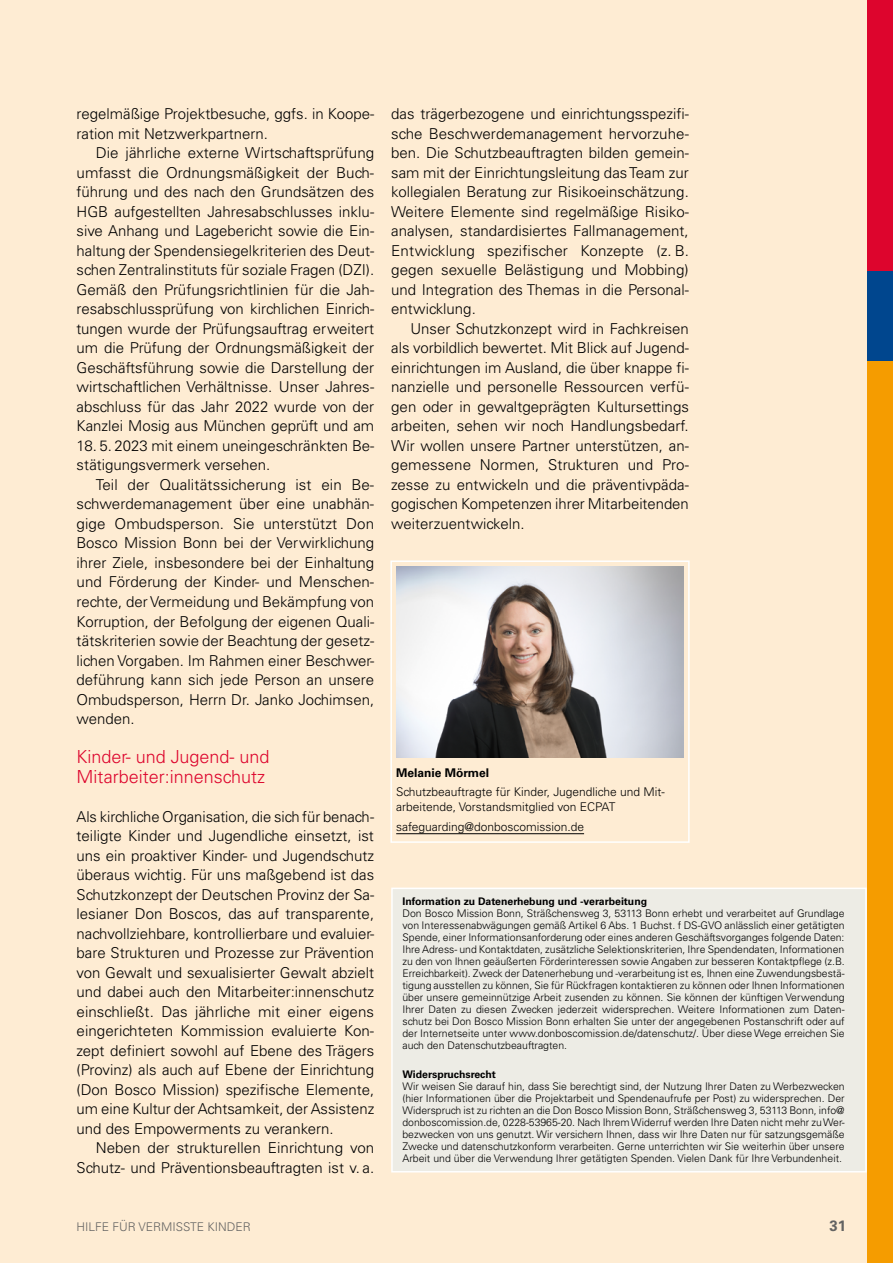
<style>
.page{position:relative;width:893px;height:1263px;background:#feecd3}
.page>*{position:absolute;margin:0;border:0;box-sizing:border-box;transform-origin:0 0}
.H2_Finanzbericht{font:300 18px/19.5px "Univers LT Std";color:#dd052d}
._200_Standard{font:300 15px/19.5px "Univers LT Std";color:#000;text-align:justify}
._201_Standard_O{font:300 15px/19.5px "Univers LT Std";color:#000}
.t1{font:700 15px "Univers LT Std";color:#636362}
.z_SansSerif{font:300 12px/15px "Univers LT Std";color:#000}
.t2{font:300 12px "Univers LT Std";color:#636362}
.z_SansSerif-2{font:700 12px "Univers LT Std";color:#000}
._201_Standard_O-2{font:300 10.5px/12px "Univers LT Std";color:#000;text-align:justify}
._201_Standard_O-3{font:700 10.5px "Univers LT Std";color:#000}
</style>
<div class="page">
<div style="left:391px;top:887px;width:476px;height:285px;background:#edece5;border:2px solid #fff"></div>
<div style="left:867px;top:0;width:26px;height:271px;background:#dd052d"></div>
<div style="left:867px;top:271px;width:26px;height:91px;background:#00468e"></div>
<div style="left:867px;top:362px;width:26px;height:901px;background:#f59c00"></div>
<hr style="left:396px;top:833px;width:188px;height:1px;background:#000">
<img style="left:396px;top:566px;width:288px;height:192px">
<div style="left:390px;top:560px;width:300px;height:283px;border:2px solid #fff"></div>
<p class="_201_Standard_O" style="left:77px;top:104px;width:299px">regelmäßige Projektbesuche, ggfs. in Koope&shy;ration mit Netzwerkpartnern.</p>
<p class="_200_Standard" style="left:77px;top:143px;width:299px;text-indent:19px">Die jährliche externe Wirtschaftsprüfung umfasst die Ordnungsmäßigkeit der Buch&shy;führung und des nach den Grundsätzen des HGB aufgestellten Jahresabschlusses inklu&shy;sive Anhang und Lagebericht sowie die Ein&shy;haltung der Spendensiegelkriterien des Deut&shy;schen Zentralinstituts für soziale Fragen (DZI).<br>Gemäß den Prüfungsrichtlinien für die Jah&shy;resabschlussprüfung von kirchlichen Einrich&shy;tungen wurde der Prüfungsauftrag erweitert um die Prüfung der Ordnungsmäßigkeit der Geschäftsführung sowie die Darstellung der wirtschaftlichen Verhältnisse. Unser Jahres&shy;abschluss für das Jahr 2022 wurde von der Kanzlei Mosig aus München geprüft und am</p>
<p class="_200_Standard" style="left:77px;top:436px;width:299px">18. 5. 2023 mit einem uneingeschränkten Be&shy;stätigungsvermerk versehen.</p>
<p class="_200_Standard" style="left:77px;top:475px;width:299px;text-indent:19px">Teil der Qualitätssicherung ist ein Be&shy;schwerdemanagement über eine unabhän&shy;gige Ombudsperson. Sie unterstützt Don Bosco Mission Bonn bei der Verwirklichung ihrer Ziele, insbesondere bei der Einhaltung und Förderung der Kinder- und Menschen&shy;rechte, der Vermeidung und Bekämpfung von Korruption, der Befolgung der eigenen Quali&shy;tätskriterien sowie der Beachtung der gesetz&shy;lichen Vorgaben. Im Rahmen einer Beschwer&shy;deführung kann sich jede Person an unsere Ombudsperson, Herrn Dr. Janko Jochimsen, wenden.</p>
<h2 class="H2_Finanzbericht" style="left:77px;top:747px;width:194px">Kinder- und Jugend- und<br>Mitarbeiter:innenschutz</h2>
<p class="_201_Standard_O" style="left:77px;top:806px;width:299px;text-align:justify">Als kirchliche Organisation, die sich für benach&shy;teiligte Kinder und Jugendliche einsetzt, ist uns ein proaktiver Kinder- und Jugendschutz überaus wichtig. Für uns maßgebend ist das Schutzkonzept der Deutschen Provinz der Sa&shy;lesianer Don Boscos, das auf transparente, nachvollziehbare, kontrollierbare und evaluier&shy;bare Strukturen und Prozesse zur Prävention von Gewalt und sexualisierter Gewalt abzielt und dabei auch den Mitarbeiter:innenschutz einschließt. Das jährliche mit einer eigens eingerichteten Kommission evaluierte Kon&shy;zept definiert sowohl auf Ebene des Trägers (Provinz) als auch auf Ebene der Einrichtung (Don Bosco Mission) spezifische Elemente, um eine Kultur der Achtsamkeit, der Assistenz und des Empowerments zu verankern.</p>
<p class="_200_Standard" style="left:77px;top:1138px;width:299px;text-align:right">Neben der strukturellen Einrichtung von<br>Schutz- und Präventionsbeauftragten ist v. a.</p>
<p class="_200_Standard" style="left:391px;top:104px;width:299px">das trägerbezogene und einrichtungsspezifi&shy;sche Beschwerdemanagement hervorzuhe&shy;ben. Die Schutzbeauftragten bilden gemein&shy;sam mit der Einrichtungsleitung das Team zur kollegialen Beratung zur Risikoeinschätzung.<br>Weitere Elemente sind regelmäßige Risiko&shy;analysen, standardisiertes Fallmanagement, Entwicklung spezifischer Konzepte (z. B. gegen sexuelle Belästigung und Mobbing) und Integration des Themas in die Personal&shy;entwicklung.</p>
<p class="_200_Standard" style="left:391px;top:319px;width:299px;text-indent:19px">Unser Schutzkonzept wird in Fachkreisen als vorbildlich bewertet. Mit Blick auf Jugend&shy;einrichtungen im Ausland, die über knappe fi&shy;nanzielle und personelle Ressourcen verfü&shy;gen oder in gewaltgeprägten Kultursettings arbeiten, sehen wir noch Handlungsbedarf.<br>Wir wollen unsere Partner unterstützen, an&shy;gemessene Normen, Strukturen und Pro&shy;zesse zu entwickeln und die präventivpäda&shy;gogischen Kompetenzen ihrer Mitarbeitenden weiterzuentwickeln.</p>
<p class="z_SansSerif-2" style="left:396px;top:766px;width:94px">Melanie Mörmel</p>
<p class="z_SansSerif" style="left:396px;top:785px;width:270px">Schutzbeauftragte für Kinder, Jugendliche und Mit&shy;arbeitende, Vorstandsmitglied von ECPAT</p>
<p class="z_SansSerif" style="left:396px;top:819px;width:189px">safeguarding@donboscomission.de</p>
<p class="_201_Standard_O-3" style="left:402px;top:895px;width:246px">Information zu Datenerhebung und -verarbeitung</p>
<p class="_201_Standard_O-2" style="left:402px;top:908px;width:444px">Don Bosco Mission Bonn, Sträßchensweg 3, 53113 Bonn erhebt und verarbeitet auf Grundlage von Interessenabwägungen gemäß Artikel 6 Abs. 1 Buchst. f DS-GVO anlässlich einer getätigten Spende, einer Informationsanforderung oder eines anderen Geschäftsvorganges folgende Daten:<br>Ihre Adress- und Kontaktdaten, zusätzliche Selektionskriterien, Ihre Spendendaten, Informationen zu den von Ihnen geäußerten Förderinteressen sowie Angaben zur besseren Kontaktpflege (z.B.<br>Erreichbarkeit). Zweck der Datenerhebung und -verarbeitung ist es, Ihnen eine Zuwendungsbestä&shy;tigung ausstellen zu können, Sie für Rückfragen kontaktieren zu können oder Ihnen Informationen über unsere gemeinnützige Arbeit zusenden zu können. Sie können der künftigen Verwendung Ihrer Daten zu diesen Zwecken jederzeit widersprechen. Weitere Informationen zum Daten&shy;schutz bei Don Bosco Mission Bonn erhalten Sie unter der angegebenen Postanschrift oder auf der Internetseite unter www.donboscomission.de/datenschutz/. Über diese Wege erreichen Sie auch den Datenschutzbeauftragten.</p>
<p class="_201_Standard_O-3" style="left:402px;top:1068px;width:95px">Widerspruchsrecht</p>
<p class="_201_Standard_O-2" style="left:402px;top:1080px;width:444px">Wir weisen Sie darauf hin, dass Sie berechtigt sind, der Nutzung Ihrer Daten zu Werbezwecken (hier Informationen über die Projektarbeit und Spendenaufrufe per Post) zu widersprechen. Der Widerspruch ist zu richten an die Don Bosco Mission Bonn, Sträßchensweg 3, 53113 Bonn, info@ donboscomission.de, 0228-53965-20. Nach Ihrem Widerruf werden Ihre Daten nicht mehr zu Wer&shy;bezwecken von uns genutzt. Wir versichern Ihnen, dass wir Ihre Daten nur für satzungsgemäße Zwecke und datenschutzkonform verarbeiten. Gerne unterrichten wir Sie weiterhin über unsere Arbeit und über die Verwendung Ihrer getätigten Spenden. Vielen Dank für Ihre Verbundenheit.</p>
<p class="t2" style="left:77px;top:1219px;width:16px">Hilfe</p>
<p class="t2" style="left:113px;top:1219px;width:9px">für</p>
<p class="t2" style="left:138px;top:1219px;width:9px">vermisste</p>
<p class="t2" style="left:207px;top:1219px;width:16px">Kinder</p>
<p class="t1" style="left:829px;top:1217px;width:18px">31</p>
</div>
